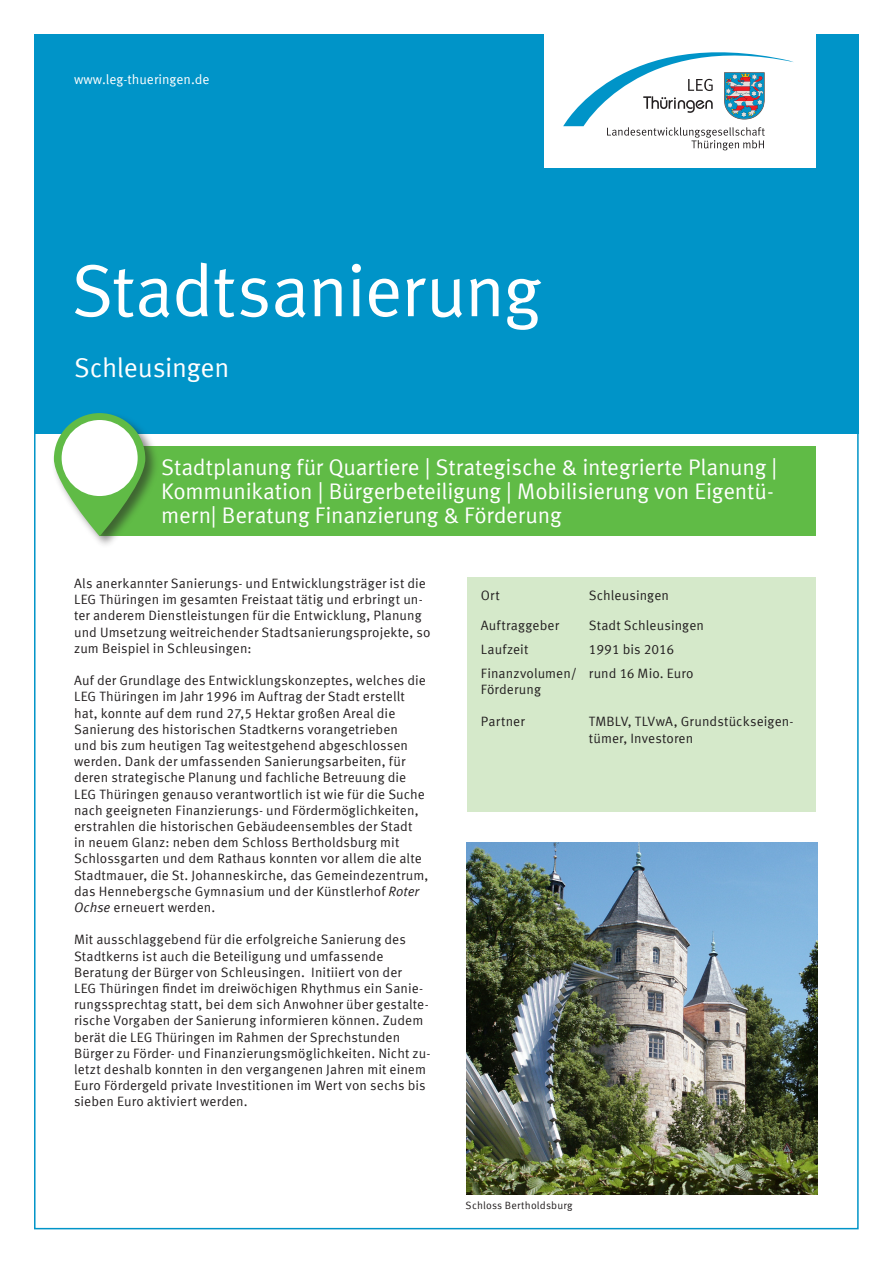
<style>
.page{position:relative;width:893px;height:1263px;background:#fff}
.page>*{position:absolute;margin:0;border:0;box-sizing:border-box;transform-origin:0 0}
.t1{font:73.5px "Meta Offc Norm";letter-spacing:-.025em;color:#fff}
.t2{font:27px "Meta Offc Norm";letter-spacing:-.01em;color:#fff}
.t3{font:22.5px/24px "Meta Offc Norm";letter-spacing:-.01em;color:#fff}
.t4{font:13.5px/16.2px "Meta Offc Norm";letter-spacing:.005em;color:#231f20}
.t5{font:13.5px "Meta Offc Norm";color:#fff}
.t6{font:10.5px "Meta Offc Norm";letter-spacing:.015em;color:#231f20}
.s1{font-family:"Meta Offc Norm Ita"}
</style>
<div class="page">
<div style="left:34px;top:34px;width:825px;height:400px;background:#0094c8"></div>
<div style="left:544px;top:34px;width:271px;height:134px;background:#fff"></div>
<svg style="left:563px;top:52px;width:230px;height:98px"></svg>
<div style="left:467px;top:578px;width:349px;height:234px;background:#d5e9ca"></div>
<img style="left:466px;top:842px;width:351px;height:353px">
<div style="left:100px;top:446px;width:716px;height:90px;background:#60bb46"></div>
<div style="left:52px;top:411px;width:107px;height:138px;background:#231f20;opacity:.55"></div>
<svg style="left:54px;top:413px;width:91px;height:123px;fill:#60bb46"></svg>
<div style="left:62px;top:420px;width:76px;height:76px;background:#fff;border-radius:50%"></div>
<p class="t5" style="left:74px;top:71px;width:137px">www.leg-thueringen.de</p>
<h1 class="t1" style="left:71px;top:248px;width:472px">Stadtsanierung</h1>
<h2 class="t2" style="left:74px;top:352px;width:157px">Schleusingen</h2>
<h3 class="t3" style="left:161px;top:456px;width:617px">Stadtplanung für Quartiere | Strategische &amp; integrierte Planung |<br>Kommunikation | Bürgerbeteiligung | Mobilisierung von Eigentü&shy;mern| Beratung Finanzierung &amp; Förderung</h3>
<p class="t4" style="left:74px;top:575px;width:358px">Als anerkannter Sanierungs- und Entwicklungsträger ist die LEG Thüringen im gesamten Freistaat tätig und erbringt un&shy;ter anderem Dienstleistungen für die Entwicklung, Planung und Umsetzung weitreichender Stadtsanierungsprojekte, so zum Beispiel in Schleusingen:</p>
<p class="t4" style="left:74px;top:673px;width:356px">Auf der Grundlage des Entwicklungskonzeptes, welches die LEG Thüringen im Jahr 1996 im Auftrag der Stadt erstellt hat, konnte auf dem rund 27,5 Hektar großen Areal die Sanierung des historischen Stadtkerns vorangetrieben<br>und bis zum heutigen Tag weitestgehend abgeschlossen werden. Dank der umfassenden Sanierungsarbeiten, für deren strategische Planung und fachliche Betreuung die LEG Thüringen genauso verantwortlich ist wie für die Suche nach geeigneten Finanzierungs- und Fördermöglichkeiten, erstrahlen die historischen Gebäudeensembles der Stadt<br>in neuem Glanz: neben dem Schloss Bertholdsburg mit Schlossgarten und dem Rathaus konnten vor allem die alte Stadtmauer, die St. Johanneskirche, das Gemeindezentrum, das Hennebergsche Gymnasium und der Künstlerhof <span class="s1">Roter Ochse</span> erneuert werden.</p>
<p class="t4" style="left:74px;top:932px;width:358px">Mit ausschlaggebend für die erfolgreiche Sanierung des Stadtkerns ist auch die Beteiligung und umfassende Beratung der Bürger von Schleusingen. Initiiert von der<br>LEG Thüringen findet im dreiwöchigen Rhythmus ein Sanie&shy;rungssprechtag statt, bei dem sich Anwohner über gestalte&shy;rische Vorgaben der Sanierung informieren können. Zudem berät die LEG Thüringen im Rahmen der Sprechstunden Bürger zu Förder- und Finanzierungsmöglichkeiten. Nicht zu&shy;letzt deshalb konnten in den vergangenen Jahren mit einem Euro Fördergeld private Investitionen im Wert von sechs bis sieben Euro aktiviert werden.</p>
<p class="t4" style="left:481px;top:587px;width:20px">Ort</p>
<p class="t4" style="left:589px;top:587px;width:82px">Schleusingen</p>
<p class="t4" style="left:481px;top:617px;width:80px">Auftraggeber</p>
<p class="t4" style="left:589px;top:617px;width:117px">Stadt Schleusingen</p>
<p class="t4" style="left:481px;top:641px;width:49px">Laufzeit</p>
<p class="t4" style="left:481px;top:637px;width:214px;line-height:24px;text-indent:108px">1991 bis 2016<br>Finanzvolumen/ rund 16 Mio. Euro</p>
<p class="t4" style="left:481px;top:681px;width:62px">Förderung</p>
<p class="t4" style="left:481px;top:714px;width:45px">Partner</p>
<p class="t4" style="left:589px;top:714px;width:206px">TMBLV, TLVwA, Grundstückseigen&shy;tümer, Investoren</p>
<p class="t6" style="left:466px;top:1199px;width:109px">Schloss Bertholdsburg</p>
</div>
